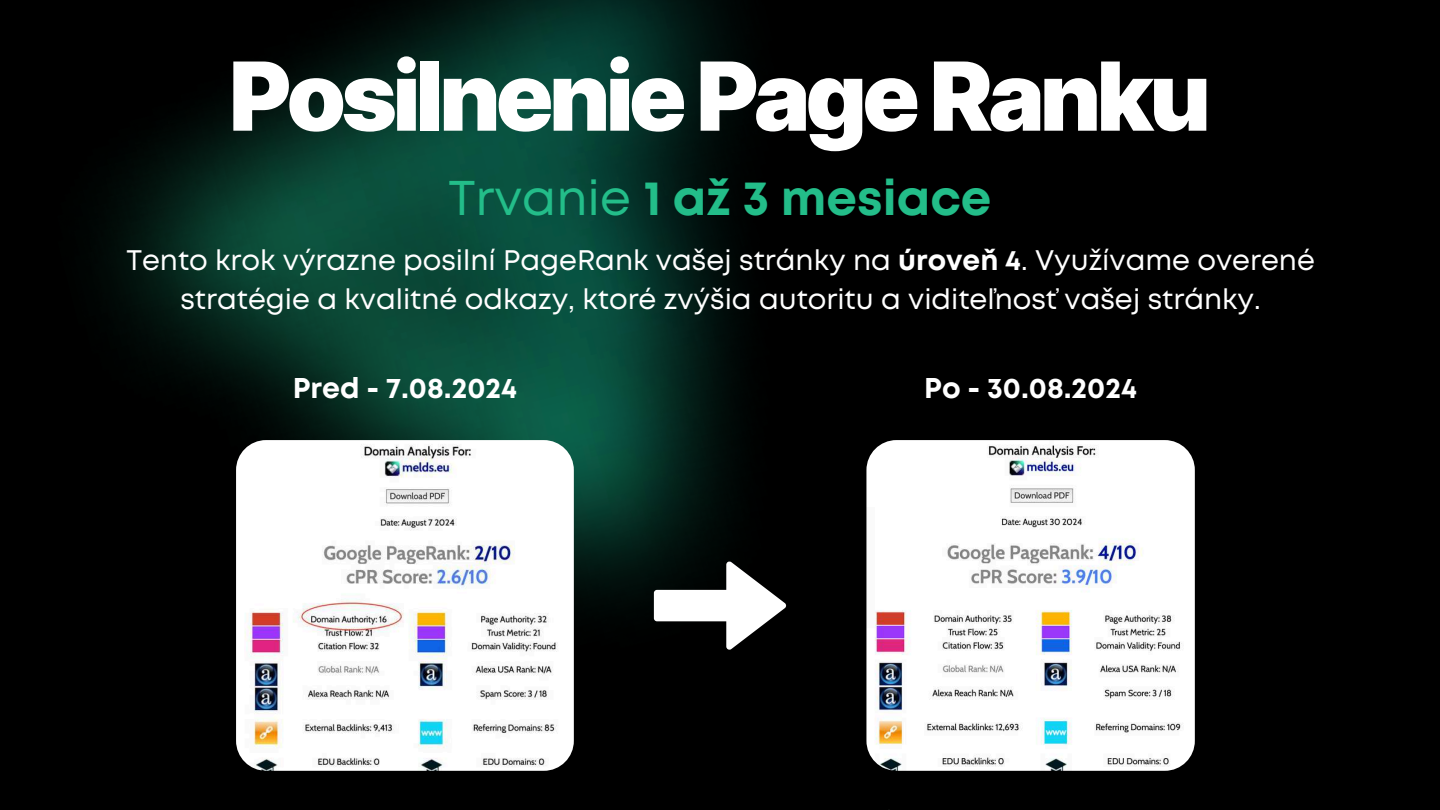
<style>
.page{position:relative;width:1440px;height:810px;background:#000}
.page>*{position:absolute;margin:0;border:0;box-sizing:border-box;transform-origin:0 0}
.t1{font:900 95.1px "Inter";letter-spacing:-.05em;color:#fff}
.t2{font:700 48.7px "Mont";color:#23bd89}
.t3{font:700 28.6px "Mont";color:#fff}
.t4{font:28.3px/39px "Mont";color:#fff;text-align:center}
.s1{font-weight:400}
.s2{font-weight:700}
</style>
<div class="page">
<img style="left:104px;top:0;width:787px;height:771px">
<svg style="left:654px;top:561px;width:132px;height:89px"></svg>
<img style="left:236px;top:440px;width:338px;height:331px;border-radius:30px">
<img style="left:866px;top:440px;width:329px;height:331px;border-radius:30px">
<h1 class="t1" style="left:229px;top:39px;width:984px">PosilneniePageRanku</h1>
<h2 class="t2" style="left:449px;top:180px;width:544px"><span class="s1">Trvanie</span> 1 až 3 mesiace</h2>
<p class="t4" style="left:126px;top:243px;width:1190px">Tento krok výrazne posilní PageRank vašej stránky na <span class="s2">úroveň 4</span>. Využívame overené stratégie a kvalitné odkazy, ktoré zvýšia autoritu a viditeľnosť vašej stránky.</p>
<p class="t3" style="left:293px;top:377px;width:226px">Pred - 7.08.2024</p>
<p class="t3" style="left:924px;top:377px;width:214px">Po - 30.08.2024</p>
</div>
